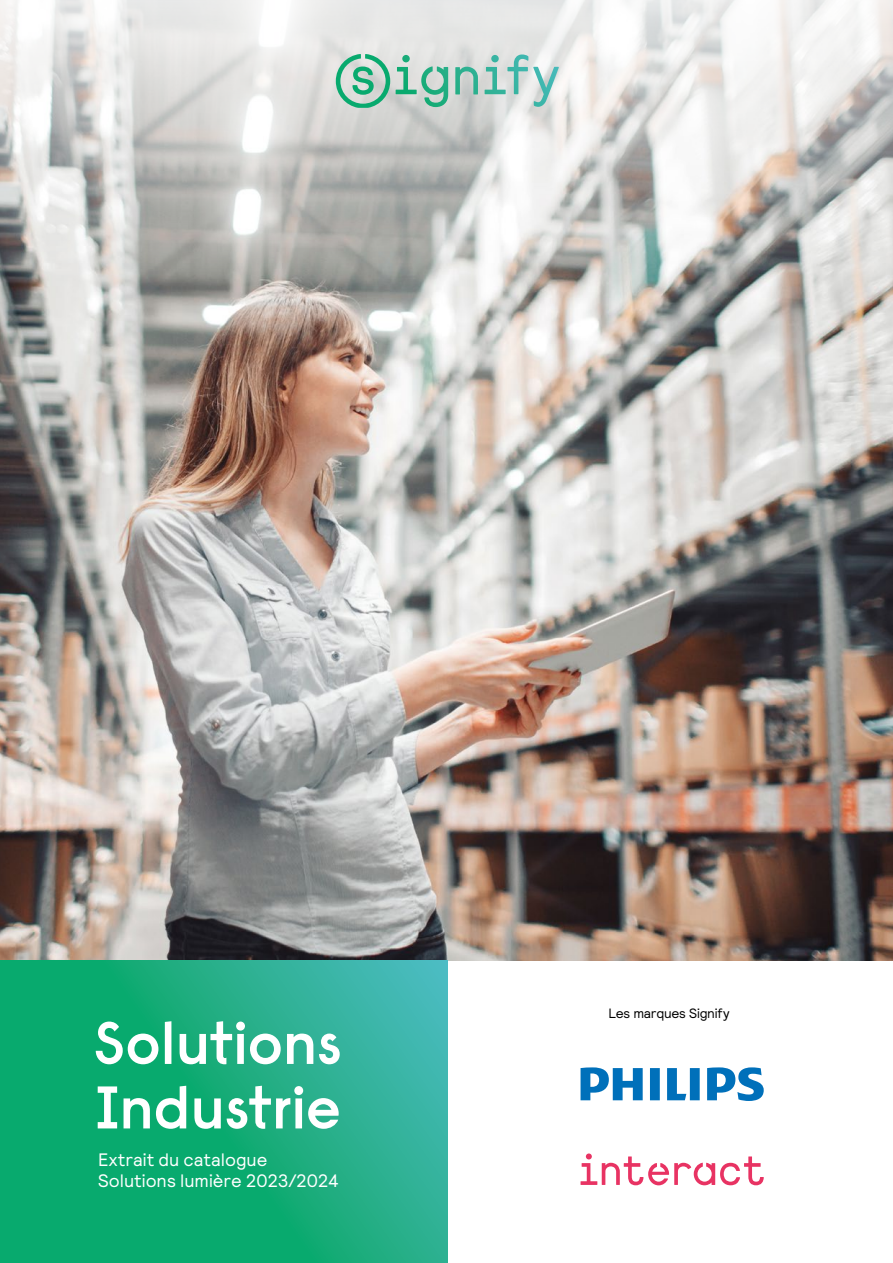
<style>
.page{position:relative;width:893px;height:1263px;background:#fff}
.page>*{position:absolute;margin:0;border:0;box-sizing:border-box;transform-origin:0 0}
.Main_heading-_medium{font:600 60px "Signify Raisonne";letter-spacing:-.015em;color:#fff}
.Main_heading-_medium-2{font:18px/21.6px "Signify Relative";color:#fff}
.t1{font:13.5px "Signify Relative";letter-spacing:-.02em;color:#000}
</style>
<div class="page">
<img style="left:0;top:285px;width:893px;height:675px">
<svg style="left:0;top:0;width:893px;height:285px"></svg>
<svg style="left:580px;top:1067px;width:184px;height:34px"></svg>
<svg style="left:580px;top:1153px;width:184px;height:32px"></svg>
<svg style="left:0;top:960px;width:447px;height:303px;background:#19ad7f"></svg>
<svg style="left:336px;top:54px;width:219px;height:54px;background:#acd1c5"></svg>
<p class="Main_heading-_medium" style="left:93px;top:1004px;width:250px">Solutions</p>
<p class="Main_heading-_medium" style="left:94px;top:1069px;width:248px">Industrie</p>
<p class="Main_heading-_medium-2" style="left:98px;top:1148px;width:242px">Extrait du catalogue<br>Solutions lumière 2023/2024</p>
<p class="t1" style="left:608px;top:1005px;width:123px">Les marques Signify</p>
</div>
